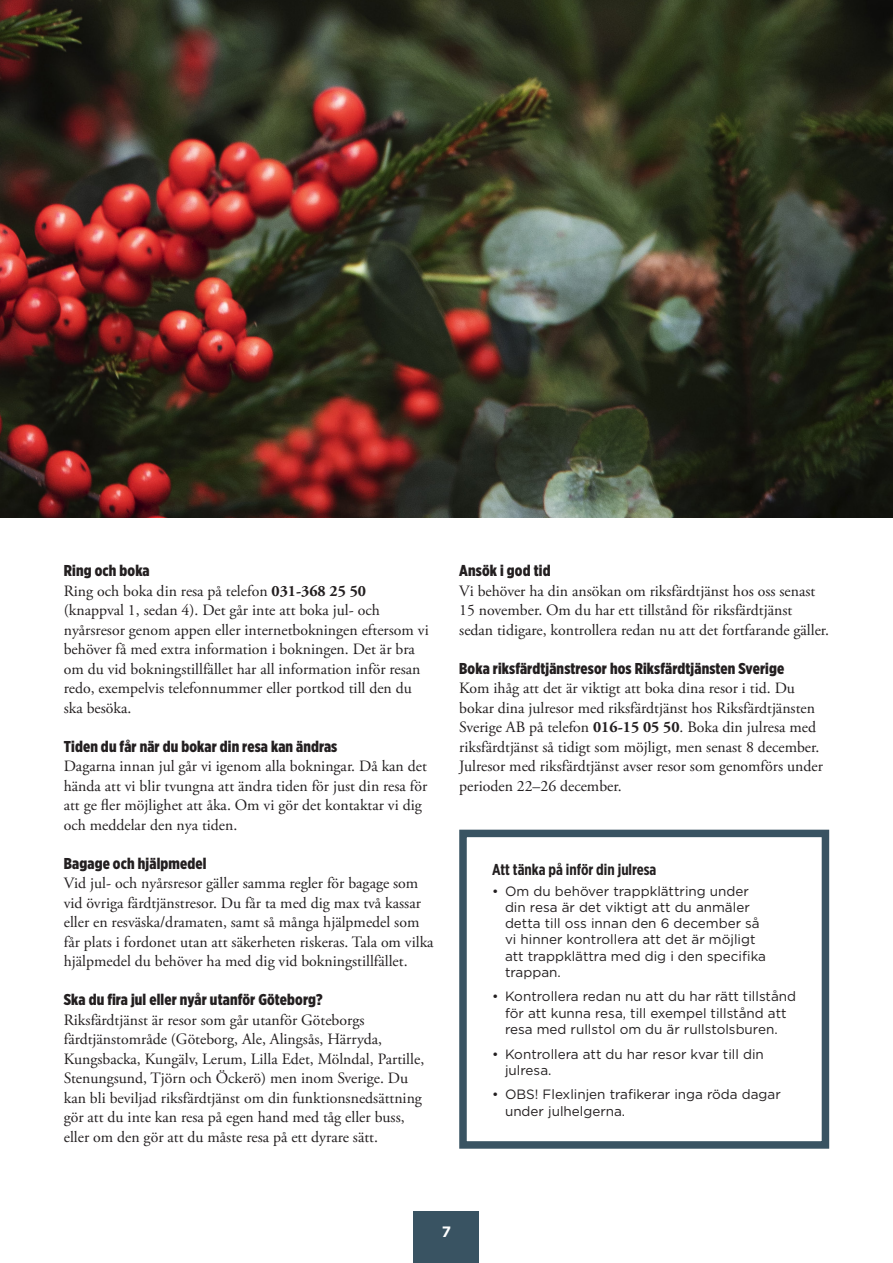
<style>
.page{position:relative;width:893px;height:1263px;background:#fff}
.page>*{position:absolute;margin:0;border:0;box-sizing:border-box;transform-origin:0 0}
.Brödtext_utan_avstavning_högerställd{font:15.75px/19.5px "Adobe Garamond Pro";color:#231f20}
.Brödtext__ej_indrag{font:15.75px/19.5px "Adobe Garamond Pro";color:#231f20}
.Mellanrubrik{font:900 15.75px "Gotham X Narrow";letter-spacing:.01em;color:#231f20}
.Text_i_faktaruta{font:700 15.75px "Gotham X Narrow";color:#231f20}
.Vinjett{font:700 15px "Gotham";color:#fff}
.t1{font:13.5px/16.2px "Gotham";color:#231f20}
.s1{font-weight:700}
</style>
<div class="page">
<div style="left:459px;top:830px;width:370px;height:319px;border:8px solid #395362"></div>
<img style="left:0;top:0;width:893px;height:518px">
<div style="left:414px;top:1212px;width:65px;height:51px;background:#395362"></div>
<p class="Mellanrubrik" style="left:64px;top:561px;width:87px">Ring och boka</p>
<p class="Brödtext_utan_avstavning_högerställd" style="left:64px;top:581px;width:366px">Ring och boka din resa på telefon <span class="s1">031-368 25 50 </span>(knappval 1, sedan 4). Det går inte att boka jul- och nyårsresor genom appen eller internetbokningen eftersom vi behöver få med extra information i bokningen. Det är bra om du vid bokningstillfället har all information inför resan redo, exempelvis telefonnummer eller portkod till den du ska besöka.</p>
<p class="Mellanrubrik" style="left:64px;top:736px;width:275px">Tiden du får när du bokar din resa kan ändras</p>
<p class="Brödtext__ej_indrag" style="left:64px;top:757px;width:365px">Dagarna innan jul går vi igenom alla bokningar. Då kan det hända att vi blir tvungna att ändra tiden för just din resa för att ge fler möjlighet att åka. Om vi gör det kontaktar vi dig och meddelar den nya tiden.</p>
<p class="Mellanrubrik" style="left:64px;top:853px;width:144px">Bagage och hjälpmedel</p>
<p class="Brödtext_utan_avstavning_högerställd" style="left:64px;top:874px;width:371px">Vid jul- och nyårsresor gäller samma regler för bagage som vid övriga färdtjänstresor. Du får ta med dig max två kassar eller en resväska/dramaten, samt så många hjälpmedel som får plats i fordonet utan att säkerheten riskeras. Tala om vilka hjälpmedel du behöver ha med dig vid bokningstillfället.</p>
<p class="Mellanrubrik" style="left:64px;top:990px;width:260px">Ska du fira jul eller nyår utanför Göteborg?</p>
<p class="Brödtext_utan_avstavning_högerställd" style="left:64px;top:1010px;width:362px">Riksfärdtjänst är resor som går utanför Göteborgs färdtjänstområde (Göteborg, Ale, Alingsås, Härryda, Kungsbacka, Kungälv, Lerum, Lilla Edet, Mölndal, Partille, Stenungsund, Tjörn och Öckerö) men inom Sverige. Du kan bli beviljad riksfärdtjänst om din funktionsnedsättning gör att du inte kan resa på egen hand med tåg eller buss, eller om den gör att du måste resa på ett dyrare sätt.</p>
<p class="Mellanrubrik" style="left:459px;top:561px;width:93px">Ansök i god tid</p>
<p class="Brödtext__ej_indrag" style="left:459px;top:581px;width:371px">Vi behöver ha din ansökan om riksfärdtjänst hos oss senast<br>15 november. Om du har ett tillstånd för riksfärdtjänst sedan tidigare, kontrollera redan nu att det fortfarande gäller.</p>
<p class="Mellanrubrik" style="left:459px;top:658px;width:326px">Boka riksfärdtjänstresor hos Riksfärdtjänsten Sverige</p>
<p class="Brödtext__ej_indrag" style="left:459px;top:679px;width:365px">Kom ihåg att det är viktigt att boka dina resor i tid. Du bokar dina julresor med riksfärdtjänst hos Riksfärdtjänsten Sverige AB på telefon <span class="s1">016-15 05 50</span>. Boka din julresa med riksfärdtjänst så tidigt som möjligt, men senast 8 december.<br>Julresor med riksfärdtjänst avser resor som genomförs under perioden 22–26 december.</p>
<p class="Text_i_faktaruta" style="left:492px;top:860px;width:166px">Att tänka på inför din julresa</p>
<p class="t1" style="left:505px;top:882px;width:263px;text-indent:-13px">• Om du behöver trappklättring under din resa är det viktigt att du anmäler detta till oss innan den 6 december så vi hinner kontrollera att det är möjligt att trappklättra med dig i den specifika trappan.</p>
<p class="t1" style="left:492px;top:988px;width:305px;text-align:center">• Kontrollera redan nu att du har rätt tillstånd för att kunna resa, till exempel tillstånd att resa med rullstol om du är rullstolsburen.</p>
<p class="t1" style="left:505px;top:1045px;width:260px;text-indent:-13px">• Kontrollera att du har resor kvar till din julresa.</p>
<p class="t1" style="left:505px;top:1086px;width:277px;text-indent:-13px">• OBS! Flexlinjen trafikerar inga röda dagar under julhelgerna.</p>
<p class="Vinjett" style="left:442px;top:1221px;width:11px">7</p>
</div>
